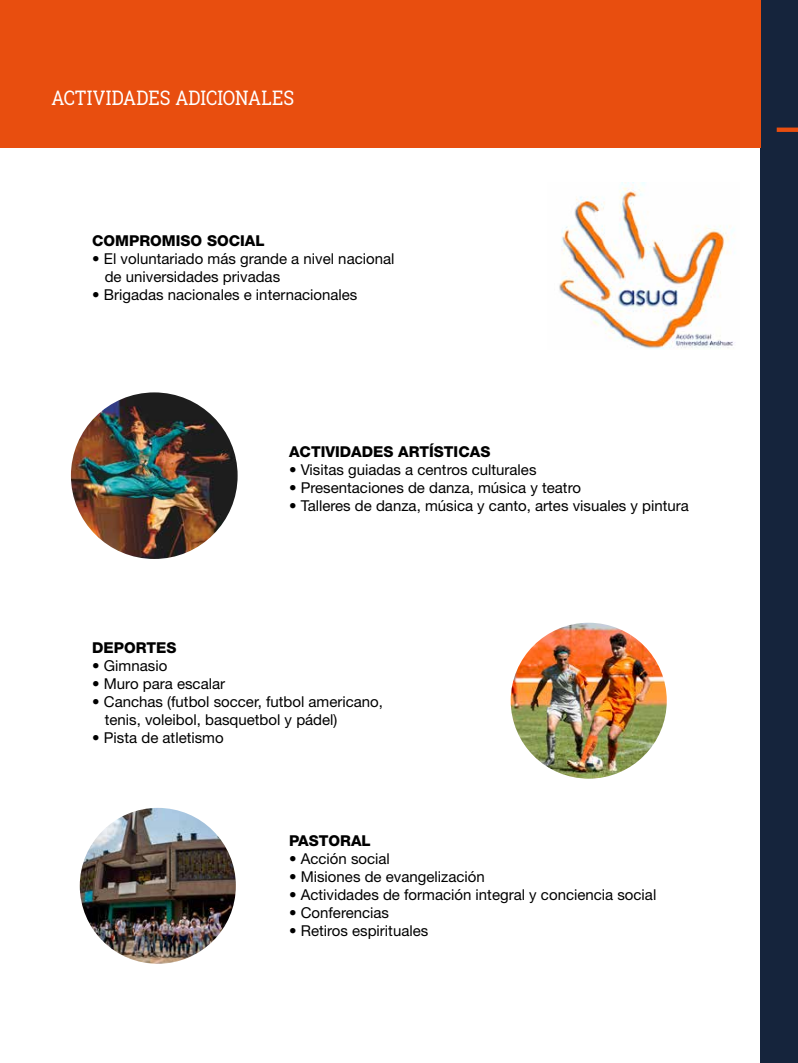
<style>
.page{position:relative;width:798px;height:1063px;background:#fff}
.page>*{position:absolute;margin:0;border:0;box-sizing:border-box;transform-origin:0 0}
.t1{font:20px "Roboto Slab";color:#fff;scale:.88 1}
.t2{font:15px/18px "Helvetica Neue";color:#000}
.t3{font:800 15px "Helvetica Neue";color:#000}
</style>
<div class="page">
<img style="left:559px;top:182px;width:176px;height:167px">
<img style="left:71px;top:392px;width:166px;height:167px;border-radius:83px">
<img style="left:510px;top:623px;width:156px;height:156px;border-radius:78px">
<img style="left:80px;top:808px;width:156px;height:156px;border-radius:78px">
<div style="left:760px;top:0;width:37px;height:1063px;background:#15243c"></div>
<svg style="left:776px;top:128px;width:21px;height:4px"></svg>
<div style="left:0;top:0;width:760px;height:147px;background:#e84e0f"></div>
<h1 class="t1" style="left:51px;top:84px;width:277px">ACTIVIDADES ADICIONALES</h1>
<p class="t3" style="left:92px;top:231px;width:174px">COMPROMISO SOCIAL</p>
<p class="t2" style="left:105px;top:249px;width:291px;text-indent:-13px">• El voluntariado más grande a nivel nacional de universidades privadas</p>
<p class="t2" style="left:92px;top:285px;width:267px">• Brigadas nacionales e internacionales</p>
<p class="t3" style="left:289px;top:443px;width:203px">ACTIVIDADES ARTÍSTICAS</p>
<p class="t2" style="left:289px;top:461px;width:249px">• Visitas guiadas a centros culturales</p>
<p class="t2" style="left:289px;top:479px;width:293px">• Presentaciones de danza, música y teatro</p>
<p class="t2" style="left:289px;top:497px;width:401px">• Talleres de danza, música y canto, artes visuales y pintura</p>
<p class="t3" style="left:92px;top:639px;width:86px">DEPORTES</p>
<p class="t2" style="left:92px;top:656px;width:77px">• Gimnasio</p>
<p class="t2" style="left:92px;top:674px;width:134px">• Muro para escalar</p>
<p class="t2" style="left:105px;top:692px;width:280px;text-indent:-13px">• Canchas (futbol soccer, futbol americano, tenis, voleibol, basquetbol y pádel)</p>
<p class="t2" style="left:92px;top:728px;width:133px">• Pista de atletismo</p>
<p class="t3" style="left:289px;top:832px;width:83px">PASTORAL</p>
<p class="t2" style="left:289px;top:849px;width:102px">• Acción social</p>
<p class="t2" style="left:289px;top:867px;width:197px">• Misiones de evangelización</p>
<p class="t2" style="left:289px;top:885px;width:368px">• Actividades de formación integral y conciencia social</p>
<p class="t2" style="left:289px;top:903px;width:102px">• Conferencias</p>
<p class="t2" style="left:289px;top:921px;width:141px">• Retiros espirituales</p>
</div>
